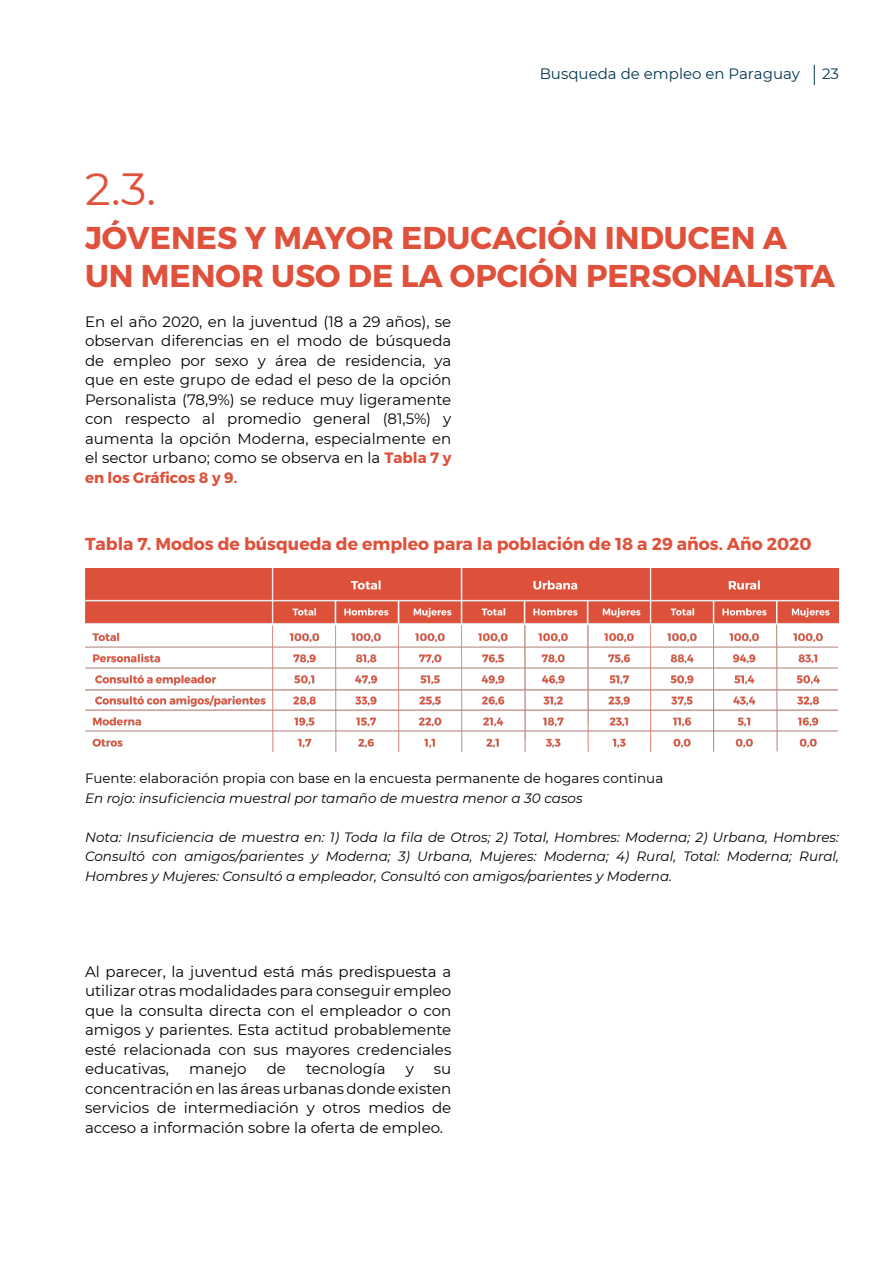
<style>
.page{position:relative;width:893px;height:1263px;background:#fff}
.page>*{position:absolute;margin:0;border:0;box-sizing:border-box;transform-origin:0 0}
.t1{font:45px "Montserrat";color:#df513b}
.t2{font:700 31.5px/37.8px "Montserrat";color:#df513b}
.t3{font:700 17.25px "Montserrat";color:#df513b}
.t4{font:15px/19.5px "Montserrat";color:#000101;text-align:justify}
.t5{font:15px "Montserrat";color:#033752}
.t6{font:italic 13.5px/19.5px "Montserrat";color:#000101;text-align:justify}
.t7{font:13.5px "Montserrat";color:#000101}
.s1{font-weight:700;color:#dd513a}
</style>
<div class="page">
<svg style="left:814px;top:65px;width:1px;height:20px"></svg>
<img style="left:85px;top:569px;width:754px;height:183px">
<h1 class="t1" style="left:85px;top:158px;width:72px">2.3.</h1>
<p class="t5" style="left:540px;top:64px;width:262px">Busqueda de empleo en Paraguay</p>
<p class="t5" style="left:822px;top:64px;width:18px">23</p>
<h2 class="t2" style="left:85px;top:220px;width:752px">JÓVENES Y MAYOR EDUCACIÓN INDUCEN A<br>UN MENOR USO DE LA OPCIÓN PERSONALISTA</h2>
<p class="t4" style="left:85px;top:311px;width:368px">En el año 2020, en la juventud (18 a 29 años), se observan diferencias en el modo de búsqueda de empleo por sexo y área de residencia, ya que en este grupo de edad el peso de la opción Personalista (78,9%) se reduce muy ligeramente con respecto al promedio general (81,5%) y aumenta la opción Moderna, especialmente en el sector urbano; como se observa en la <span class="s1">Tabla 7 y en los Gráficos 8 y 9.</span></p>
<p class="t3" style="left:85px;top:533px;width:728px">Tabla 7. Modos de búsqueda de empleo para la población de 18 a 29 años. Año 2020</p>
<p class="t7" style="left:85px;top:769px;width:580px">Fuente: elaboración propia con base en la encuesta permanente de hogares continua</p>
<p class="t6" style="left:85px;top:787px;width:499px">En rojo: insuficiencia muestral por tamaño de muestra menor a 30 casos</p>
<p class="t6" style="left:85px;top:826px;width:755px">Nota: Insuficiencia de muestra en: 1) Toda la fila de Otros; 2) Total, Hombres: Moderna; 2) Urbana, Hombres:<br>Consultó con amigos/parientes y Moderna; 3) Urbana, Mujeres: Moderna; 4) Rural, Total: Moderna; Rural, Hombres y Mujeres: Consultó a empleador, Consultó con amigos/parientes y Moderna.</p>
<p class="t4" style="left:85px;top:961px;width:368px">Al parecer, la juventud está más predispuesta a utilizar otras modalidades para conseguir empleo que la consulta directa con el empleador o con amigos y parientes. Esta actitud probablemente esté relacionada con sus mayores credenciales educativas,</p>
<p class="t4" style="left:189px;top:1058px;width:59px">manejo</p>
<p class="t4" style="left:267px;top:1058px;width:21px">de</p>
<p class="t4" style="left:306px;top:1058px;width:81px">tecnología</p>
<p class="t4" style="left:406px;top:1058px;width:10px">y</p>
<p class="t4" style="left:85px;top:1058px;width:368px;text-indent:349px">su concentración en las áreas urbanas donde existen servicios de intermediación y otros medios de acceso a información sobre la oferta de empleo.</p>
</div>
